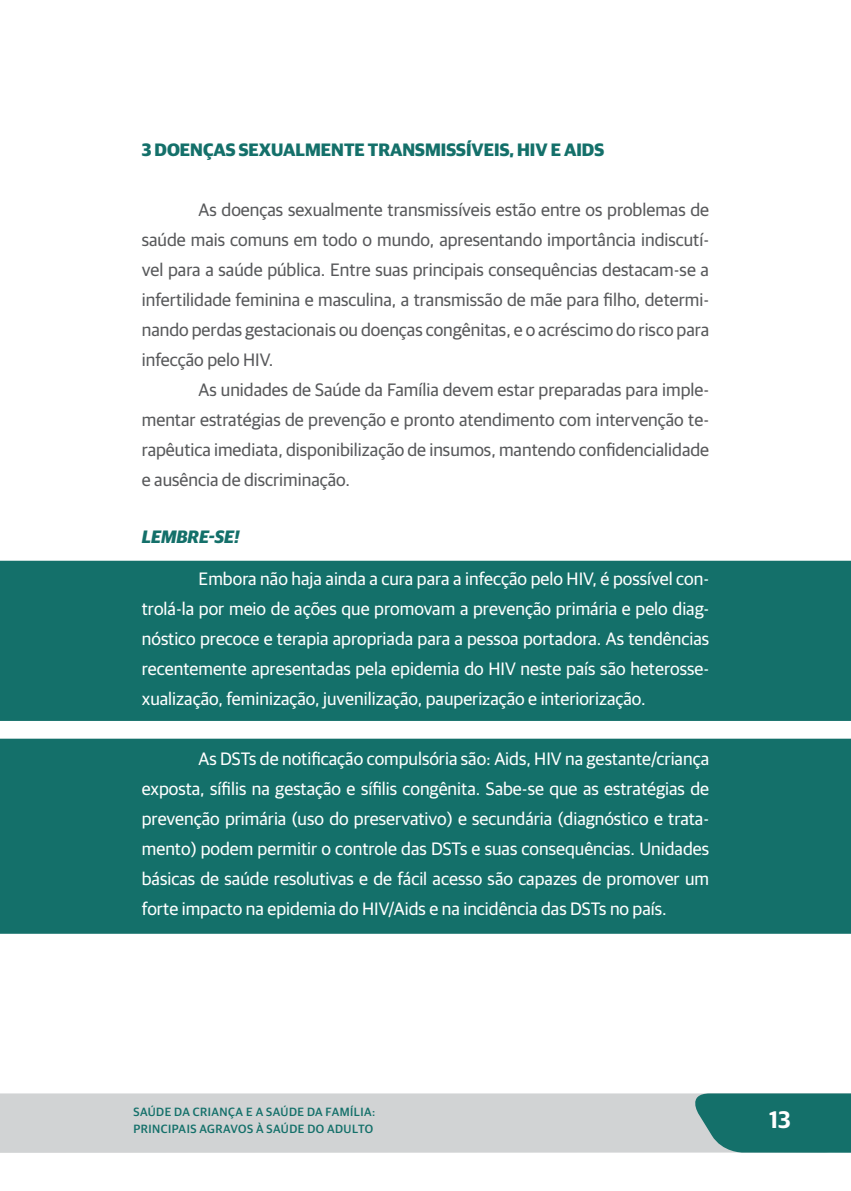
<style>
.page{position:relative;width:851px;height:1191px;background:#fff}
.page>*{position:absolute;margin:0;border:0;box-sizing:border-box;transform-origin:0 0}
.t1{font:600 24px "Guardian Sans";color:#fff}
.t2{font:18px/30px "Guardian Sans";color:#fff;text-align:justify}
.t3{font:18px/30px "Guardian Sans";color:#58595b;text-align:justify}
.t4{font:700 18px "Guardian Sans";color:#14706a}
.t5{font:italic 700 18px "Guardian Sans";color:#14706a}
.t6{font:500 12px/17.6px "Guardian Sans";letter-spacing:.04em;color:#14706a}
</style>
<div class="page">
<div style="left:0;top:1093px;width:685px;height:59px;background:#d1d3d4"></div>
<svg style="left:685px;top:1093px;width:165px;height:60px;background:#2f7e79"></svg>
<div style="left:0;top:561px;width:850px;height:160px;background:#14706a"></div>
<div style="left:0;top:738px;width:850px;height:195px;background:#14706a"></div>
<p class="t4" style="left:142px;top:136px;width:464px">3 DOENÇAS SEXUALMENTE TRANSMISSÍVEIS, HIV E AIDS</p>
<p class="t3" style="left:142px;top:193px;width:568px;text-indent:57px">As doenças sexualmente transmissíveis estão entre os problemas de saúde mais comuns em todo o mundo, apresentando importância indiscutí&shy;vel para a saúde pública. Entre suas principais consequências destacam-se a infertilidade feminina e masculina, a transmissão de mãe para filho, determi&shy;nando perdas gestacionais ou doenças congênitas, e o acréscimo do risco para infecção pelo HIV.</p>
<p class="t3" style="left:142px;top:373px;width:568px;text-indent:57px">As unidades de Saúde da Família devem estar preparadas para imple&shy;mentar estratégias de prevenção e pronto atendimento com intervenção te&shy;rapêutica imediata, disponibilização de insumos, mantendo confidencialidade e ausência de discriminação.</p>
<p class="t5" style="left:142px;top:523px;width:99px">LEMBRE-SE!</p>
<p class="t2" style="left:142px;top:562px;width:568px;text-indent:57px">Embora não haja ainda a cura para a infecção pelo HIV, é possível con&shy;trolá-la por meio de ações que promovam a prevenção primária e pelo diag&shy;nóstico precoce e terapia apropriada para a pessoa portadora. As tendências recentemente apresentadas pela epidemia do HIV neste país são heterosse&shy;xualização, feminização, juvenilização, pauperização e interiorização.</p>
<p class="t2" style="left:142px;top:742px;width:568px;text-indent:57px">As DSTs de notificação compulsória são: Aids, HIV na gestante/criança exposta, sífilis na gestação e sífilis congênita. Sabe-se que as estratégias de prevenção primária (uso do preservativo) e secundária (diagnóstico e trata&shy;mento) podem permitir o controle das DSTs e suas consequências. Unidades básicas de saúde resolutivas e de fácil acesso são capazes de promover um forte impacto na epidemia do HIV/Aids e na incidência das DSTs no país.</p>
<p class="t6" style="left:133px;top:1101px;width:243px">SAÚDE DA CRIANÇA E A SAÚDE DA FAMÍLIA:<br>PRINCIPAIS AGRAVOS À SAÚDE DO ADULTO</p>
<h1 class="t1" style="left:769px;top:1101px;width:23px">13</h1>
</div>
